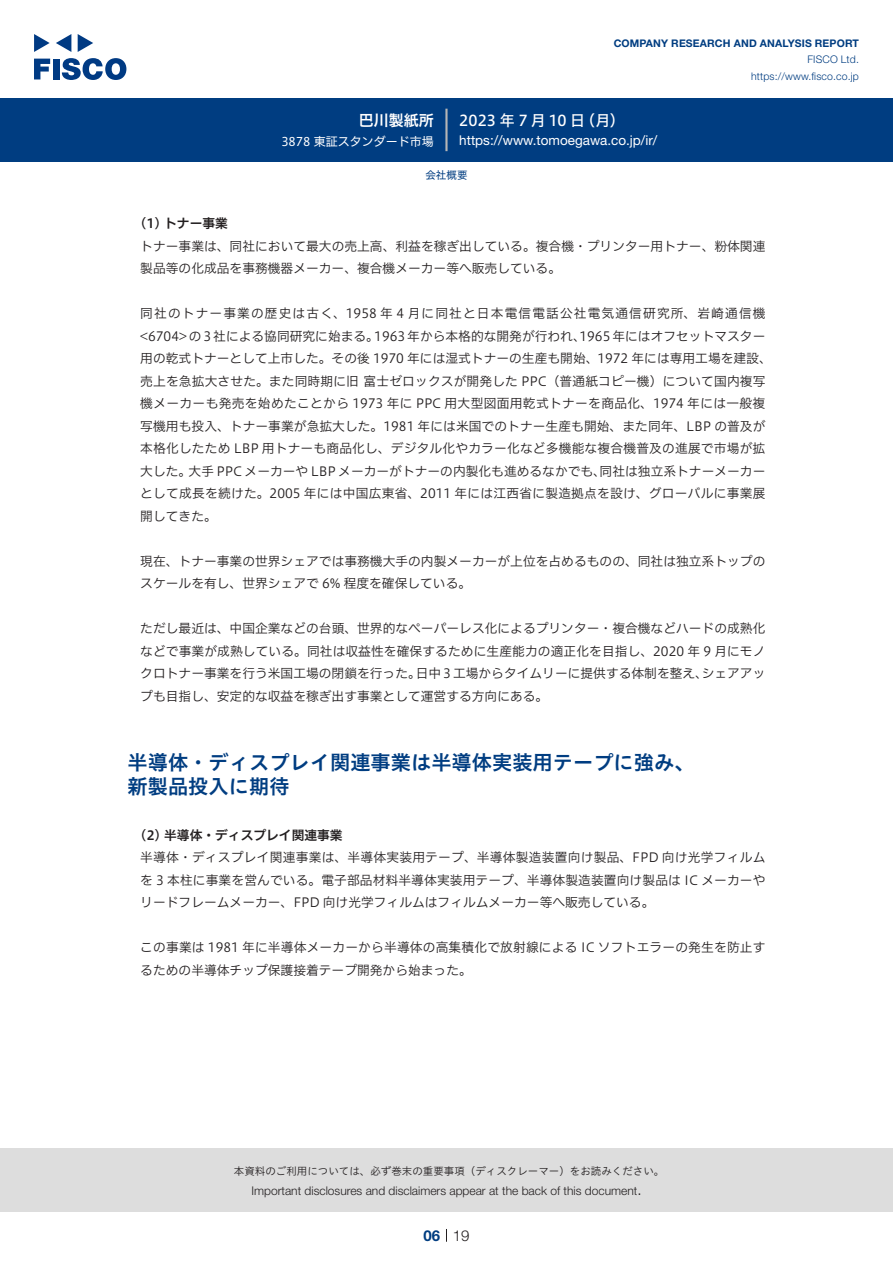
<style>
.page{position:relative;width:893px;height:1263px;background:#fff}
.page>*{position:absolute;margin:0;border:0;box-sizing:border-box;transform-origin:0 0}
.t1{font:20.25px/24px "Hiragino UD Sans Std W6";color:#003d81}
.t2{font:15px "Hiragino UD Sans F Std N W5";letter-spacing:.005em;color:#fff}
.t3{font:15px "Hiragino UD Sans F Std N W6";color:#fff}
.t4{font:300 15px "Helvetica Neue LT Std";color:#231f20}
.t5{font:700 15px "Helvetica Neue LT Std";color:#003d81}
.t6{font:13.5px "Helvetica Neue LT Std";color:#fff}
.t7{font:12.75px/22.5px "Hiragino UD Sans F Std N W3";color:#231f20}
.t8{font:12.75px/22.5px "Hiragino UD Sans F Std N W3";letter-spacing:.085em;color:#231f20;text-align:right}
.t9{font:12.75px/22.5px "Hiragino UD Sans F Std N W3";letter-spacing:.02em;color:#231f20}
.t10{font:12.75px "Hiragino UD Sans F Std N W3";letter-spacing:.025em;color:#231f20}
.t11{font:12.75px "Hiragino UD Sans F Std N W6";color:#231f20}
.t12{font:300 12px "Helvetica Neue LT Std";color:#231f20}
.t13{font:12px "Hiragino UD Sans F Std N W4";color:#fff}
.t14{font:10.5px "Hiragino UD Sans Std W3";color:#231f20}
.t15{font:700 10.5px "Helvetica Neue LT Std";letter-spacing:.015em;color:#003d81}
.t16{font:300 10.5px/16.5px "Helvetica Neue LT Std";letter-spacing:.015em;color:#003d81;text-align:right}
.t17{font:10.5px "Hiragino UD Sans F Std N W4";color:#003d81}
</style>
<div class="page">
<div style="left:0;top:1148px;width:893px;height:64px;background:#ddd"></div>
<svg style="left:34px;top:59px;width:16px;height:20px"></svg>
<div style="left:53px;top:59px;width:6px;height:20px;background:#003a83"></div>
<svg style="left:62px;top:58px;width:64px;height:22px"></svg>
<svg style="left:34px;top:34px;width:16px;height:18px"></svg>
<svg style="left:78px;top:34px;width:15px;height:18px"></svg>
<svg style="left:56px;top:34px;width:15px;height:18px"></svg>
<div style="left:0;top:98px;width:893px;height:64px;background:#003d81"></div>
<hr style="left:445px;top:109px;width:3px;height:42px;background:#b5b5b6">
<svg style="left:446px;top:1229px;width:1px;height:13px"></svg>
<p class="t3" style="left:359px;top:109px;width:77px">巴川製紙所</p>
<p class="t13" style="left:281px;top:132px;width:154px">3878 東証スタンダード市場</p>
<p class="t15" style="left:614px;top:37px;width:247px">COMPANY RESEARCH AND ANALYSIS REPORT</p>
<p class="t16" style="left:751px;top:51px;width:109px">FISCO Ltd. https://www.fisco.co j p.</p>
<p class="t2" style="left:580px;top:109px;width:46px">（月(</p>
<p class="t2" style="left:459px;top:109px;width:127px">2023 年 7 月 10 日</p>
<p class="t6" style="left:459px;top:132px;width:200px">https://www.tomoegawa. c o j p. /i r/</p>
<p class="t17" style="left:425px;top:167px;width:43px">会社概要</p>
<p class="t11" style="left:140px;top:214px;width:89px">1( ) トナー事業</p>
<p class="t7" style="left:140px;top:234px;width:627px">トナー事業は、同社において最大の売上高、利益を稼ぎ出している。複合機・プリンター用トナー、粉体関連製品等の化成品を事務機器メーカー、複合機メーカー等へ販売している。</p>
<p class="t8" style="left:140px;top:301px;width:627px">同社のトナー事業の歴史は古く、1958 年 4 月に同社と日本電信電話公社電気通信研究所、岩崎通信機<br>1965 年にはオフセットマスター</p>
<p class="t7" style="left:374px;top:324px;width:213px">1963 年から本格的な開発が行われ、</p>
<p class="t7" style="left:140px;top:324px;width:240px">&lt;6704&gt; の 3 社による協同研究に始まる。</p>
<p class="t7" style="left:140px;top:346px;width:633px">用の乾式トナーとして上市した。その後 1970 年には湿式トナーの生産も開始、1972 年には専用工場を建設、</p>
<p class="t7" style="left:140px;top:369px;width:627px">売上を急拡大させた。また同時期に旧富士ゼロックスが開発した PPC（普通紙コピー機）について国内複写</p>
<p class="t10" style="left:140px;top:394px;width:627px">機メーカーも発売を始めたことから 1973 年に PPC 用大型図面用乾式トナーを商品化、1974 年には一般複</p>
<p class="t7" style="left:140px;top:414px;width:627px">写機用も投入、トナー事業が急拡大した。1981 年には米国でのトナー生産も開始、また同年、LBP の普及が</p>
<p class="t7" style="left:140px;top:436px;width:626px">本格化したため LBP 用トナーも商品化し、デジタル化やカラー化など多機能な複合機普及の進展で市場が拡</p>
<p class="t7" style="left:600px;top:459px;width:167px">同社は独立系トナーメーカー</p>
<p class="t7" style="left:189px;top:459px;width:419px">大手 PPC メーカーや LBP メーカーがトナーの内製化も進めるなかでも、</p>
<p class="t9" style="left:140px;top:459px;width:627px">大した。<br>として成長を続けた。2005 年には中国広東省、2011 年には江西省に製造拠点を設け、グローバルに事業展開してきた。</p>
<p class="t7" style="left:140px;top:549px;width:627px">現在、トナー事業の世界シェアでは事務機大手の内製メーカーが上位を占めるものの、同社は独立系トップのスケールを有し、世界シェアで 6% 程度を確保している。</p>
<p class="t7" style="left:140px;top:616px;width:627px;text-align:right">ただし最近は、中国企業などの台頭、世界的なペーパーレス化によるプリンター・複合機などハードの成熟化などで事業が成熟している。同社は収益性を確保するために生産能力の適正化を目指し、2020 年 9 月にモノシェアアッ</p>
<p class="t7" style="left:416px;top:661px;width:294px">日中3 工場からタイムリーに提供する体制を整え、</p>
<p class="t7" style="left:140px;top:661px;width:410px">クロトナー事業を行う米国工場の閉鎖を行った。<br>プも目指し、安定的な収益を稼ぎ出す事業として運営する方向にある。</p>
<h1 class="t1" style="left:128px;top:749px;width:568px">半導体・ディスプレイ関連事業は半導体実装用テープに強み、新製品投入に期待</h1>
<p class="t11" style="left:140px;top:825px;width:204px">2( ) 半導体・ディスプレイ関連事業</p>
<p class="t7" style="left:140px;top:845px;width:627px;text-align:justify">半導体・ディスプレイ関連事業は、半導体実装用テープ、半導体製造装置向け製品、FPD 向け光学フィルムを 3 本柱に事業を営んでいる。電子部品材料半導体実装用テープ、半導体製造装置向け製品は IC メーカーやリードフレームメーカー、FPD 向け光学フィルムはフィルムメーカー等へ販売している。</p>
<p class="t7" style="left:140px;top:935px;width:627px">この事業は 1981 年に半導体メーカーから半導体の高集積化で放射線による IC ソフトエラーの発生を防止するための半導体チップ保護接着テープ開発から始まった。</p>
<p class="t14" style="left:234px;top:1163px;width:432px">本資料のご利用については、必ず巻末の重要事項（ディスクレーマー）をお読みください。</p>
<p class="t4" style="left:637px;top:1180px;width:6px">.</p>
<p class="t12" style="left:251px;top:1183px;width:387px">Important disclosures and disclaimers appear at the back of this document</p>
<p class="t5" style="left:423px;top:1226px;width:18px">06</p>
<p class="t4" style="left:453px;top:1226px;width:18px">19</p>
</div>
